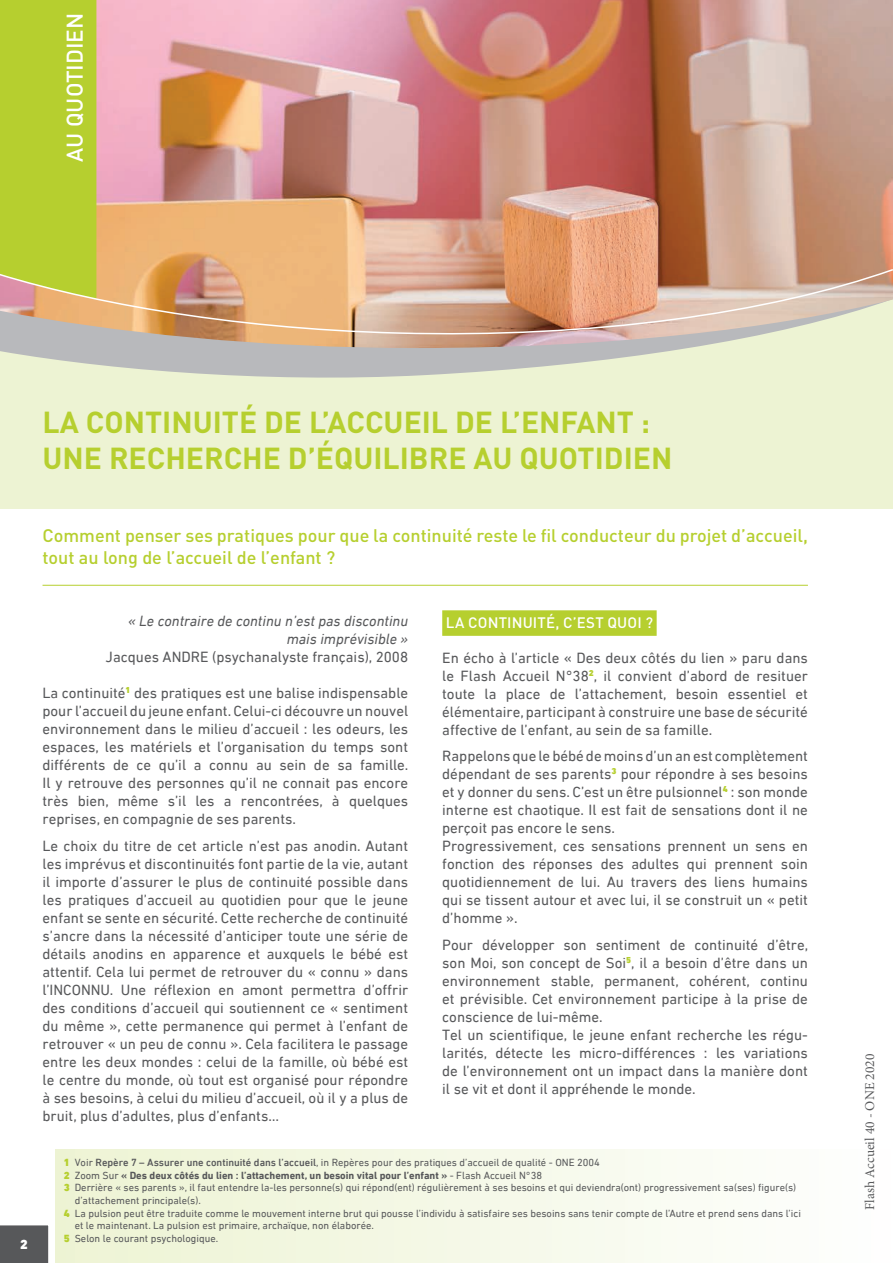
<style>
.page{position:relative;width:893px;height:1263px;background:#fff}
.page>*{position:absolute;margin:0;border:0;box-sizing:border-box;transform-origin:0 0}
.Titre_Au_Quotidien{font:700 30px/36px "DIN";color:#b6cf2f}
.t1{font:500 22.5px "DIN";color:#fff}
.Introduction_article{font:500 18px/21.6px "DIN";color:#b6cf2f}
.signature{font:15px/18px "DIN Next LT Pro";color:#57585a;text-align:justify}
.signature-2{font:italic 15px/18px "DIN Next LT Pro";color:#57585a;text-align:right}
.Sous_titre_quotidien{font:500 15px "DIN";letter-spacing:.01em;color:#fff}
.t2{font:13.5px "Minion Pro";color:#58595b}
.t3{font:900 13.5px "DIN Next LT Pro";color:#fff}
.Note_de_bas_de_page{font:10.5px/12.6px "DIN Next LT Pro";color:#57585a}
.Note_de_bas_de_page-2{font:700 10.5px "DIN Next LT Pro";color:#57585a}
.s1{font-weight:900;color:#b6cf2f}
.s2{font-weight:500}
.s3{font-weight:400}
</style>
<div class="page">
<div style="left:0;top:1225px;width:49px;height:38px;background:#57585a"></div>
<div style="left:55px;top:1150px;width:838px;height:113px;background:linear-gradient(to right,#edf3d3,#fefefe)"></div>
<div style="left:442px;top:610px;width:215px;height:26px;background:#b6cf2f"></div>
<div style="left:0;top:0;width:893px;height:508px;background:#edf3d3"></div>
<svg style="left:0;top:348px;width:687px;height:30px;fill:#b8b9bc"></svg>
<img style="left:0;top:0;width:893px;height:348px">
<div style="left:0;top:0;width:96px;height:266px;background:#b6cf2f"></div>
<img style="left:0;top:266px;width:893px;height:74px">
<hr style="left:43px;top:585px;width:765px;height:1px;background:#b6cf2f">
<p class="t1" style="left:60px;top:162px;width:151px;rotate:-90deg">AU QUOTIDIEN</p>
<p class="Titre_Au_Quotidien" style="left:43px;top:403px;width:631px">LA CONTINUITÉ DE L’ACCUEIL DE L’ENFANT :<br>UNE RECHERCHE D’ÉQUILIBRE AU QUOTIDIEN</p>
<p class="Introduction_article" style="left:43px;top:524px;width:767px">Comment penser ses pratiques pour que la continuité reste le fil conducteur du projet d’accueil, tout au long de l’accueil de l’enfant ?</p>
<p class="t3" style="left:20px;top:1236px;width:9px">2</p>
<p class="signature-2" style="left:128px;top:612px;width:282px">« Le contraire de continu n’est pas discontinu mais imprévisible »</p>
<p class="signature" style="left:106px;top:648px;width:304px">Jacques ANDRE (psychanalyste français), 2008</p>
<p class="signature" style="left:43px;top:684px;width:367px">La continuité<sup>1</sup> des pratiques est une balise indispensable pour l’accueil du jeune enfant. Celui-ci découvre un nouvel environnement dans le milieu d’accueil : les odeurs, les espaces, les matériels et l’organisation du temps sont différents de ce qu’il a connu au sein de sa famille.<br>Il y retrouve des personnes qu’il ne connait pas encore très bien, même s’il les a rencontrées, à quelques reprises, en compagnie de ses parents.</p>
<p class="signature" style="left:43px;top:837px;width:367px">Le choix du titre de cet article n’est pas anodin. Autant les imprévus et discontinuités font partie de la vie, autant il importe d’assurer le plus de continuité possible dans les pratiques d’accueil au quotidien pour que le jeune enfant se sente en sécurité. Cette recherche de continuité s’ancre dans la nécessité d’anticiper toute une série de détails anodins en apparence et auxquels le bébé est attentif. Cela lui permet de retrouver du « connu » dans l’INCONNU. Une réflexion en amont permettra d’offrir des conditions d’accueil qui soutiennent ce « sentiment du même », cette permanence qui permet à l’enfant de retrouver « un peu de connu ». Cela facilitera le passage entre les deux mondes : celui de la famille, où bébé est le centre du monde, où tout est organisé pour répondre à ses besoins, à celui du milieu d’accueil, où il y a plus de bruit, plus d’adultes, plus d’enfants…</p>
<p class="Sous_titre_quotidien" style="left:446px;top:613px;width:209px">LA CONTINUITÉ, C’EST QUOI ?</p>
<p class="signature" style="left:442px;top:648px;width:367px">En écho à l’article « Des deux côtés du lien » paru dans le Flash Accueil N°38<sup>2</sup>, il convient d’abord de resituer toute la place de l’attachement, besoin essentiel et élémentaire, participant à construire une base de sécurité affective de l’enfant, au sein de sa famille.</p>
<p class="signature" style="left:442px;top:747px;width:367px">Rappelons que le bébé de moins d’un an est complètement dépendant de ses parents<sup>3</sup> pour répondre à ses besoins et y donner du sens. C’est un être pulsionnel<sup>4</sup> : son monde interne est chaotique. Il est fait de sensations dont il ne perçoit pas encore le sens.</p>
<p class="signature" style="left:442px;top:837px;width:367px">Progressivement, ces sensations prennent un sens en fonction des réponses des adultes qui prennent soin quotidiennement de lui. Au travers des liens humains qui se tissent autour et avec lui, il se construit un « petit d’homme ».</p>
<p class="signature" style="left:442px;top:935px;width:367px">Pour développer son sentiment de continuité d’être, son Moi, son concept de Soi<sup>5</sup>, il a besoin d’être dans un environnement stable, permanent, cohérent, continu et prévisible. Cet environnement participe à la prise de conscience de lui-même.</p>
<p class="signature" style="left:442px;top:1025px;width:367px">Tel un scientifique, le jeune enfant recherche les régu&shy;larités, détecte les micro-différences : les variations de l’environnement ont un impact dans la manière dont il se vit et dont il appréhende le monde.</p>
<p class="Note_de_bas_de_page" style="left:64px;top:1156px;width:538px"><span class="s1">1</span> Voir <span class="s2">Repère 7 – Assurer une continuité dans l’accueil</span>, in Repères pour des pratiques d’accueil de qualité - ONE 2004</p>
<p class="Note_de_bas_de_page-2" style="left:64px;top:1169px;width:480px"><span class="s1">2</span> <span class="s3">Zoom Sur</span> « Des deux côtés du lien : l’attachement, un besoin vital pour l’enfant » <span class="s3">- Flash Accueil N°38</span></p>
<p class="Note_de_bas_de_page" style="left:75px;top:1181px;width:723px;text-indent:-11px"><span class="s1">3</span> Derrière « ses parents », il faut entendre la-les personne(s) qui répond(ent) régulièrement à ses besoins et qui deviendra(ont) progressivement sa(ses) figure(s) d’attachement principale(s).</p>
<p class="Note_de_bas_de_page" style="left:75px;top:1206px;width:728px;text-indent:-11px"><span class="s1">4</span> La pulsion peut être traduite comme le mouvement interne brut qui pousse l’individu à satisfaire ses besoins sans tenir compte de l’Autre et prend sens dans l’ici et le maintenant. La pulsion est primaire, archaïque, non élaborée.</p>
<p class="Note_de_bas_de_page" style="left:64px;top:1232px;width:156px"><span class="s1">5</span> Selon le courant psychologique.</p>
<p class="t2" style="left:861px;top:1210px;width:158px;rotate:-90deg">Flash Accueil 40 - ONE 2020</p>
</div>
